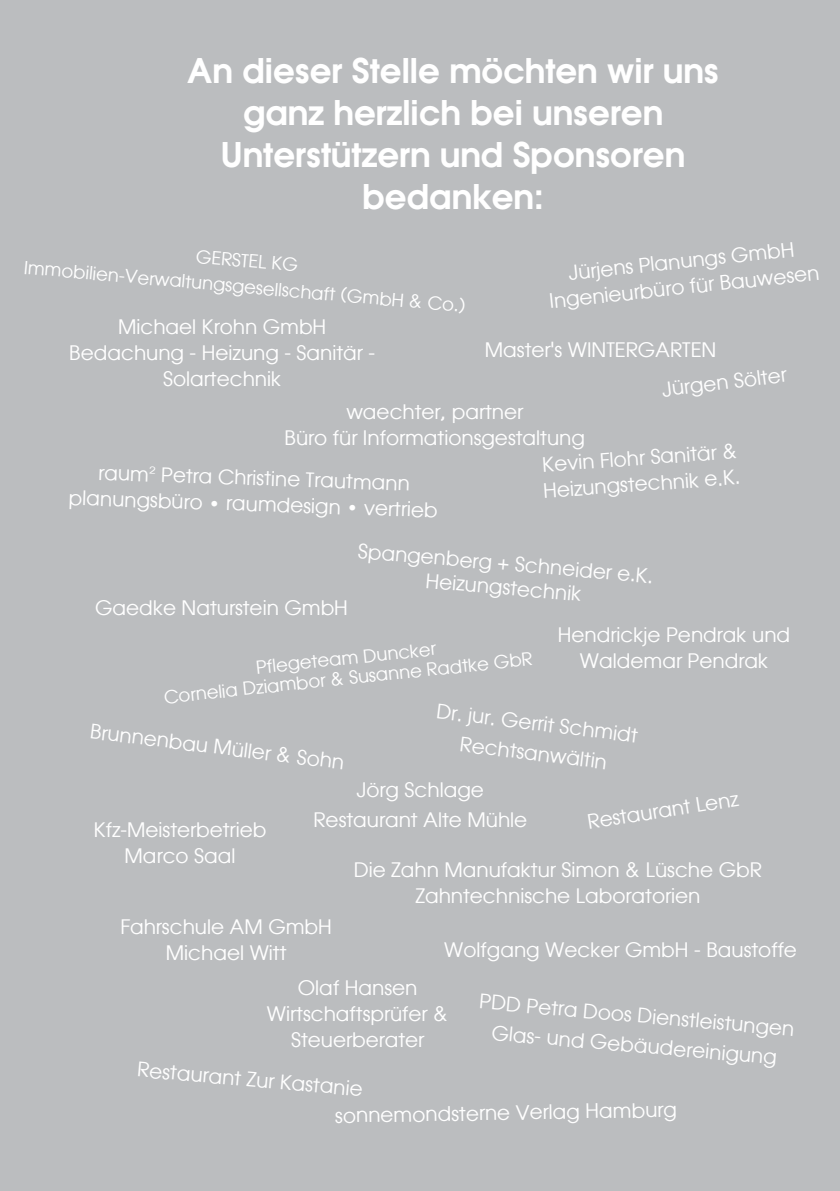
<style>
.page{position:relative;width:840px;height:1191px;background:#fff}
.page>*{position:absolute;margin:0;border:0;box-sizing:border-box;transform-origin:0 0}
.t1{font:600 34px/42px "Atlanta";color:#fff;text-align:center}
.t2{font:20px/26px "Atlanta";color:#fff;text-align:center}
.t3{font:18px/26px "Atlanta";color:#fff;text-align:center}
</style>
<div class="page">
<div style="left:0;top:0;width:839px;height:1191px;background:#bbbdbf"></div>
<h1 class="t1" style="left:187px;top:50px;width:533px">An dieser Stelle möchten wir uns ganz herzlich bei unseren<br>Unterstützern und Sponsoren bedanken:</h1>
<p class="t3" style="left:27px;top:229px;width:444px;rotate:5deg">GERSTEL KG<br>Immobilien-Verwaltungsgesellschaft (GmbH &amp; Co.)</p>
<p class="t2" style="left:69px;top:314px;width:307px">Michael Krohn GmbH<br>Bedachung - Heizung - Sanitär -<br>Solartechnik</p>
<p class="t2" style="left:545px;top:262px;width:272px;rotate:-6deg">Jürjens Planungs GmbH<br>Ingenieurbüro für Bauwesen</p>
<p class="t2" style="left:484px;top:337px;width:233px">Master's WINTERGARTEN</p>
<p class="t2" style="left:660px;top:377px;width:126px;rotate:-7deg">Jürgen Sölter</p>
<p class="t2" style="left:284px;top:399px;width:301px">waechter, partner<br>Büro für Informationsgestaltung</p>
<p class="t2" style="left:540px;top:452px;width:199px;text-align:left;rotate:-4deg">Kevin Flohr Sanitär &amp;<br>Heizungstechnik e.K.</p>
<p class="t2" style="left:70px;top:459px;width:370px;rotate:2deg">raum² Petra Christine Trautmann planungsbüro • raumdesign • vertrieb</p>
<p class="t2" style="left:95px;top:594px;width:254px">Gaedke Naturstein GmbH</p>
<p class="t2" style="left:359px;top:539px;width:297px;line-height:24px;rotate:5deg">Spangenberg + Schneider e.K.<br>Heizungstechnik</p>
<p class="t2" style="left:557px;top:622px;width:234px">Hendrickje Pendrak und<br>Waldemar Pendrak</p>
<p class="t3" style="left:161px;top:667px;width:372px;line-height:20px;rotate:-6deg">Pflegeteam Duncker<br>Cornelia Dziambor &amp; Susanne Radtke GbR</p>
<p class="t2" style="left:438px;top:696px;width:204px;line-height:30px;rotate:7deg">Dr. jur. Gerrit Schmidt<br>Rechtsanwältin</p>
<p class="t2" style="left:313px;top:774px;width:215px;line-height:30px">Jörg Schlage<br>Restaurant Alte Mühle</p>
<p class="t2" style="left:92px;top:718px;width:257px;rotate:7deg">Brunnenbau Müller &amp; Sohn</p>
<p class="t2" style="left:585px;top:809px;width:154px;rotate:-9deg">Restaurant Lenz</p>
<p class="t2" style="left:94px;top:816px;width:174px">Kfz-Meisterbetrieb<br>Marco Saal</p>
<p class="t2" style="left:353px;top:856px;width:409px">Die Zahn Manufaktur Simon &amp; Lüsche GbR<br>Zahntechnische Laboratorien</p>
<p class="t2" style="left:120px;top:914px;width:213px">Fahrschule AM GmbH<br>Michael Witt</p>
<p class="t2" style="left:444px;top:937px;width:354px">Wolfgang Wecker GmbH - Baustoffe</p>
<p class="t2" style="left:267px;top:975px;width:183px">Olaf Hansen<br>Wirtschaftsprüfer &amp;<br>Steuerberater</p>
<p class="t2" style="left:480px;top:986px;width:317px;line-height:30px;rotate:5deg">PDD Petra Doos Dienstleistungen<br>Glas- und Gebäudereinigung</p>
<p class="t2" style="left:138px;top:1056px;width:227px;rotate:5deg">Restaurant Zur Kastanie</p>
<p class="t2" style="left:335px;top:1103px;width:343px;rotate:-1deg">sonnemondsterne Verlag Hamburg</p>
</div>
